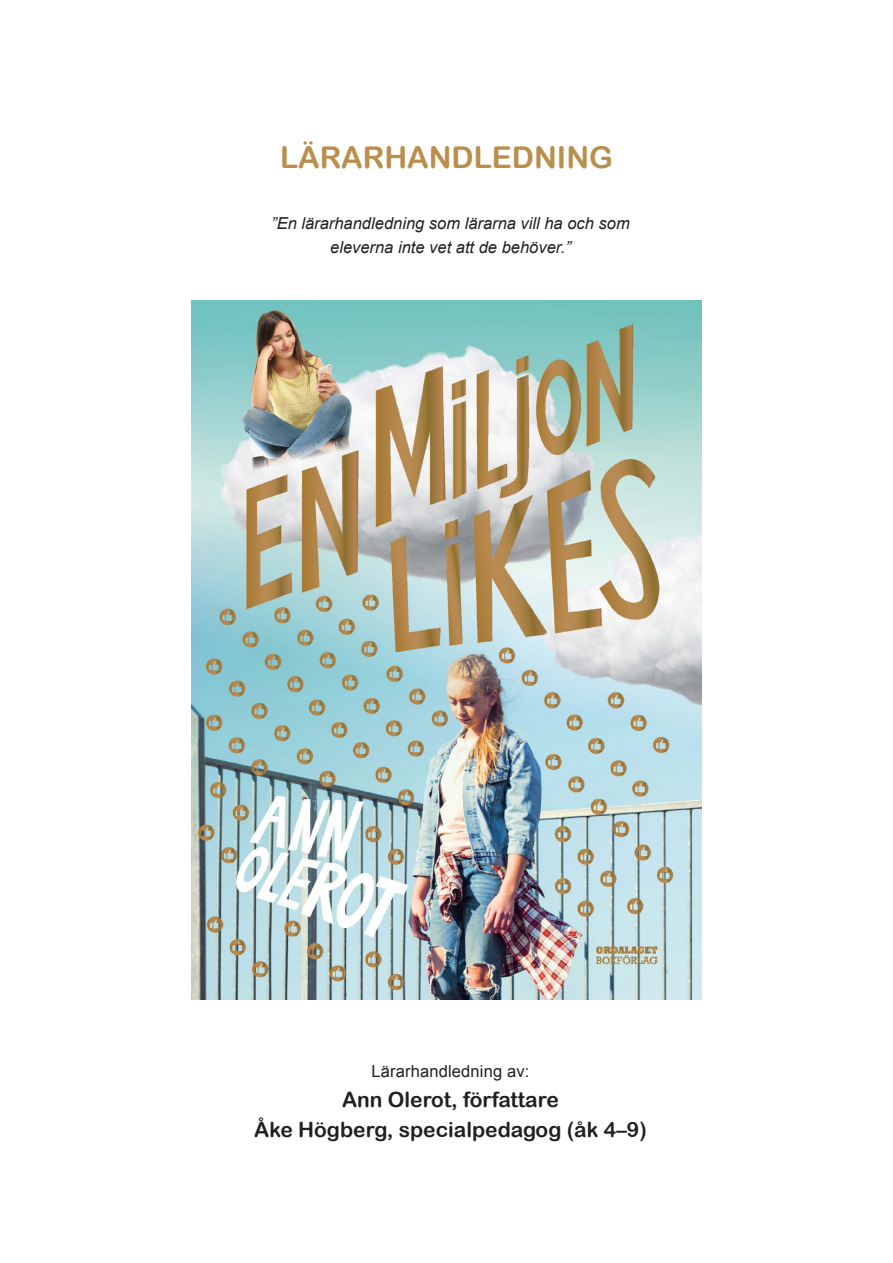
<style>
.page{position:relative;width:893px;height:1263px;background:#fff}
.page>*{position:absolute;margin:0;border:0;box-sizing:border-box;transform-origin:0 0}
.rubrik{font:30px "Arial Rounded MT Bold";color:#ba8e4b}
.t1{font:21px "Arial Rounded MT Bold";color:#231f20}
.t2{font:italic 16.5px/24px "Arial";color:#231f20;text-align:center}
.fakta{font:16.5px "Arial";letter-spacing:.01em;color:#231f20}
</style>
<div class="page">
<img style="left:192px;top:301px;width:509px;height:698px">
<p class="rubrik" style="left:280px;top:140px;width:334px">LÄRARHANDLEDNING</p>
<p class="t2" style="left:271px;top:212px;width:360px">”En lärarhandledning som lärarna vill ha och som eleverna inte vet att de behöver.”</p>
<p class="fakta" style="left:371px;top:1060px;width:160px">Lärarhandledning av:</p>
<p class="t1" style="left:342px;top:1087px;width:218px">Ann Olerot, författare</p>
<p class="t1" style="left:254px;top:1117px;width:394px">Åke Högberg, specialpedagog (åk 4–9)</p>
</div>
